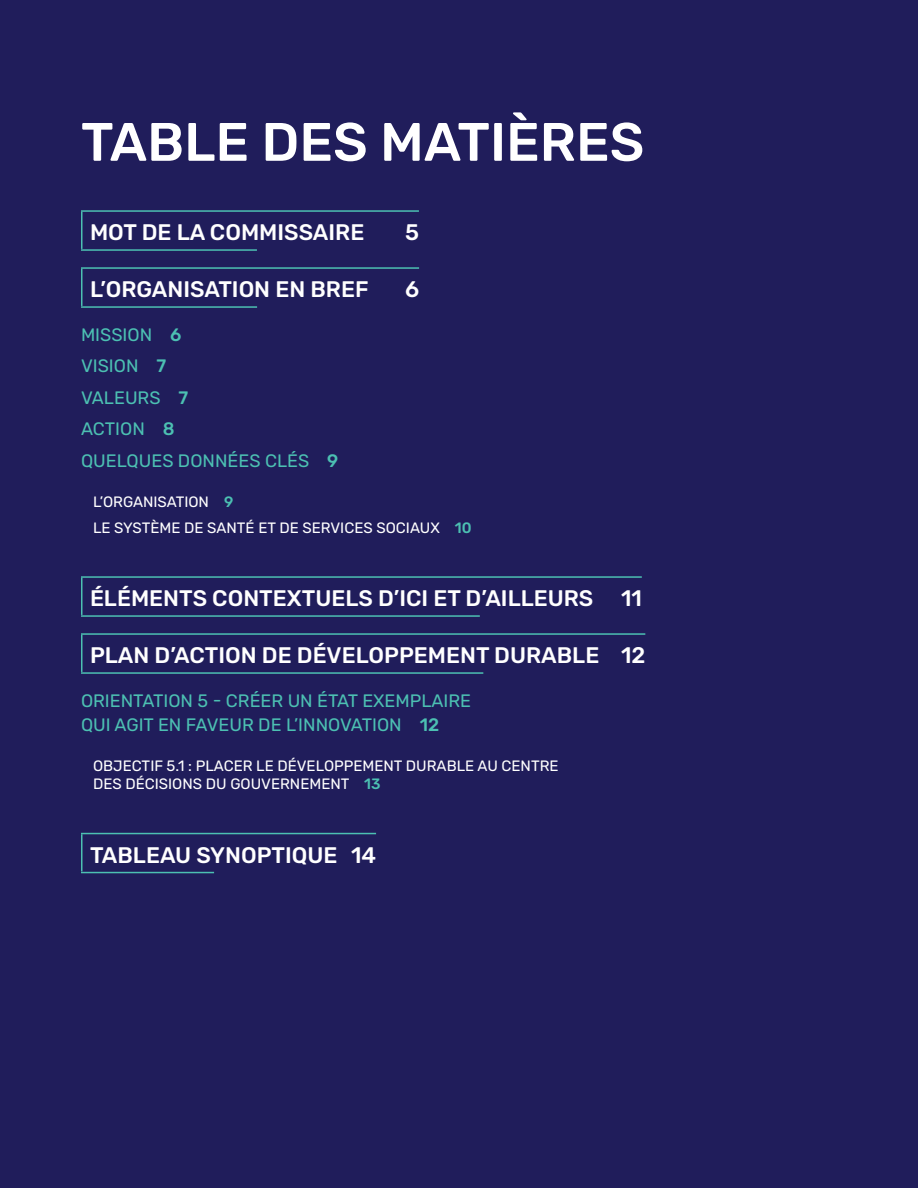
<style>
.page{position:relative;width:918px;height:1188px;background:#201d5b}
.page>*{position:absolute;margin:0;border:0;box-sizing:border-box;transform-origin:0 0}
.t1{font:500 54px "Rubik";color:#fff}
.t2{font:500 22.5px "Rubik";color:#fff}
.t3{font:18px/31.5px "Rubik";color:#4cc0b2}
.t4{font:15px/25.5px "Rubik";color:#fff}
.s1{font-weight:500}
.s2{font-weight:500;color:#4cc0b2}
</style>
<div class="page">
<hr style="left:81px;top:212px;width:1px;height:37px;background:#4cc0b2">
<hr style="left:81px;top:210px;width:338px;height:2px;background:#4cc0b2">
<hr style="left:81px;top:249px;width:176px;height:2px;background:#4cc0b2">
<hr style="left:81px;top:269px;width:1px;height:37px;background:#4cc0b2">
<hr style="left:81px;top:267px;width:338px;height:2px;background:#4cc0b2">
<hr style="left:81px;top:306px;width:176px;height:2px;background:#4cc0b2">
<hr style="left:81px;top:578px;width:1px;height:37px;background:#4cc0b2">
<hr style="left:81px;top:576px;width:561px;height:2px;background:#4cc0b2">
<hr style="left:81px;top:615px;width:399px;height:2px;background:#4cc0b2">
<hr style="left:81px;top:635px;width:1px;height:37px;background:#4cc0b2">
<hr style="left:81px;top:633px;width:564px;height:2px;background:#4cc0b2">
<hr style="left:81px;top:672px;width:402px;height:2px;background:#4cc0b2">
<hr style="left:81px;top:834px;width:1px;height:37px;background:#4cc0b2">
<hr style="left:81px;top:833px;width:295px;height:1px;background:#4cc0b2">
<hr style="left:81px;top:872px;width:133px;height:1px;background:#4cc0b2">
<h1 class="t1" style="left:81px;top:111px;width:565px">TABLE DES MATIÈRES</h1>
<p class="t2" style="left:90px;top:220px;width:276px">MOT DE LA COMMISSAIRE</p>
<p class="t2" style="left:405px;top:220px;width:15px">5</p>
<p class="t2" style="left:90px;top:277px;width:280px">L’ORGANISATION EN BREF</p>
<p class="t2" style="left:405px;top:277px;width:16px">6</p>
<p class="t3" style="left:81px;top:319px;width:259px">MISSION <span class="s1">6<br></span>VISION <span class="s1">7<br></span>VALEURS <span class="s1">7<br></span>ACTION <span class="s1">8<br></span>QUELQUES DONNÉES CLÉS <span class="s1">9</span></p>
<p class="t4" style="left:93px;top:490px;width:380px">L’ORGANISATION <span class="s2">9<br></span>LE SYSTÈME DE SANTÉ ET DE SERVICES SOCIAUX <span class="s2">10</span></p>
<p class="t2" style="left:90px;top:586px;width:553px">ÉLÉMENTS CONTEXTUELS D’ICI ET D’AILLEURS 11</p>
<p class="t2" style="left:90px;top:643px;width:557px">PLAN D’ACTION DE DÉVELOPPEMENT DURABLE 12</p>
<p class="t3" style="left:81px;top:689px;width:392px;line-height:24px">ORIENTATION 5 - CRÉER UN ÉTAT EXEMPLAIRE<br>QUI AGIT EN FAVEUR DE L’INNOVATION <span class="s1">12</span></p>
<p class="t4" style="left:93px;top:757px;width:467px;line-height:18px">OBJECTIF 5.1 : PLACER LE DÉVELOPPEMENT DURABLE AU CENTRE<br>DES DÉCISIONS DU GOUVERNEMENT <span class="s2">13</span></p>
<p class="t2" style="left:90px;top:842px;width:288px">TABLEAU SYNOPTIQUE 14</p>
</div>
